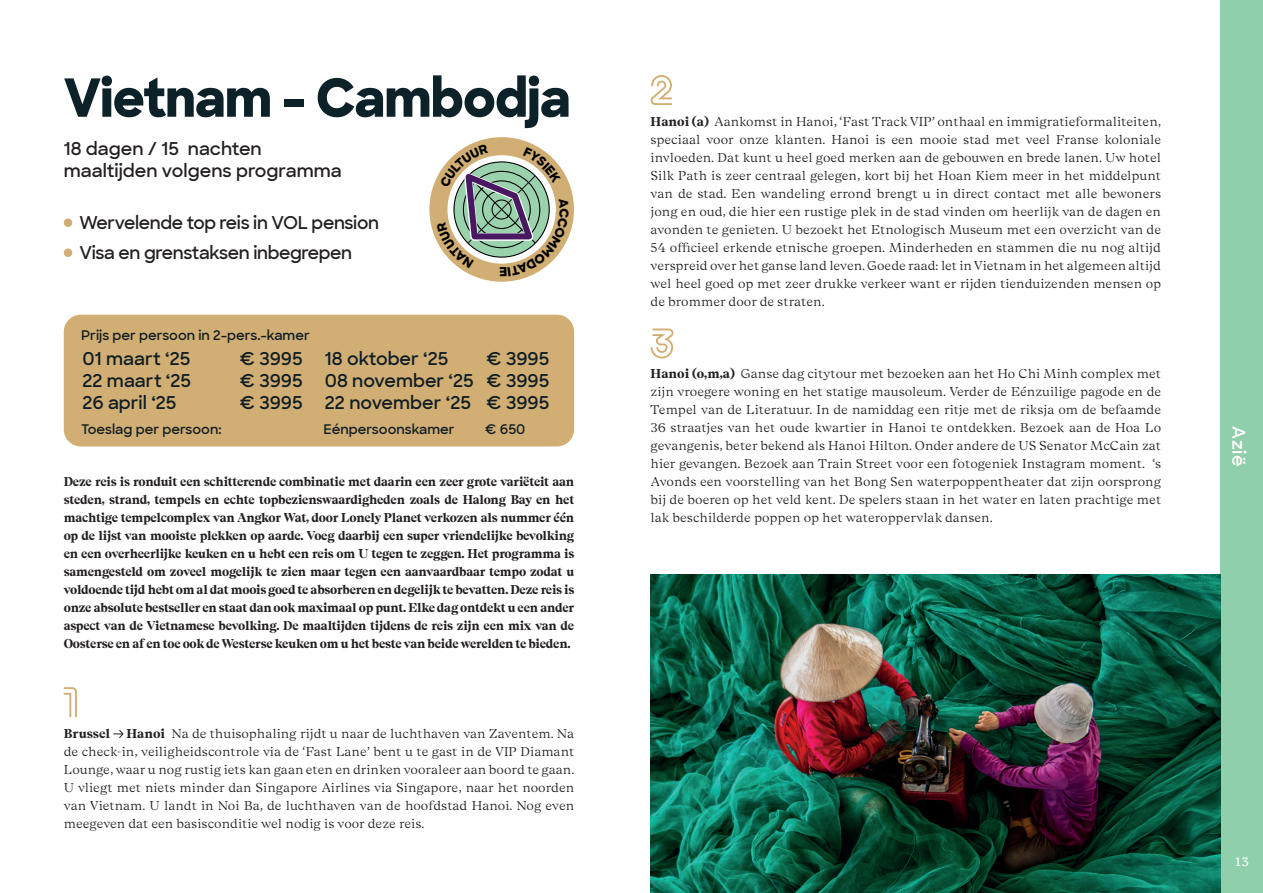
<style>
.page{position:relative;width:1263px;height:893px;background:#fff}
.page>*{position:absolute;margin:0;border:0;box-sizing:border-box;transform-origin:0 0}
.t1{font:800 52.5px "Sharp Sans";letter-spacing:-.02em;color:#0d2128}
.t2{font:600 18px "Sharp Sans";letter-spacing:-.005em;color:#0f1c24}
.t3{font:600 18px/30px "Sharp Sans";letter-spacing:-.02em;color:#231f20}
.t4{font:600 18px/21.6px "Sharp Sans";color:#231f20}
.t5{font:600 18px "Sharp Sans";color:#fff}
.t6{font:600 13.5px "Sharp Sans";color:#0f1c24}
.t7{font:300 12.75px/18px "Beirut Display";color:#231f20;text-align:justify}
.t8{font:700 12.75px/18px "Beirut Display";letter-spacing:-.02em;color:#231f20;text-align:justify;scale:.96 1}
.t9{font:700 12.75px "Beirut Display";color:#231f20}
.t10{font:12px "PT Serif Caption";color:#fff}
.s1{font-weight:700}
</style>
<div class="page">
<div style="left:1220px;top:0;width:43px;height:893px;background:#90cfab"></div>
<img style="left:651px;top:574px;width:569px;height:319px">
<div style="left:64px;top:315px;width:510px;height:131px;background:#d1ae73;border-radius:17px"></div>
<div style="left:64px;top:218px;width:8px;height:9px;background:#d1ae73;border-radius:50%"></div>
<div style="left:64px;top:248px;width:8px;height:9px;background:#d1ae73;border-radius:50%"></div>
<svg style="left:650px;top:75px;width:22px;height:30px"></svg>
<svg style="left:651px;top:329px;width:23px;height:30px"></svg>
<svg style="left:64px;top:687px;width:13px;height:30px"></svg>
<svg style="left:113px;top:729px;width:11px;height:9px"></svg>
<svg style="left:429px;top:137px;width:145px;height:145px"></svg>
<h1 class="t1" style="left:64px;top:58px;width:508px">Vietnam - Cambodja</h1>
<h2 class="t4" style="left:64px;top:137px;width:279px">18 dagen / 15 nachten maaltijden volgens programma</h2>
<h2 class="t3" style="left:79px;top:207px;width:301px">Wervelende top reis in VOL pension<br>Visa en grenstaksen inbegrepen</h2>
<p class="t6" style="left:81px;top:325px;width:230px">Prijs per persoon in 2-pers.-kamer</p>
<h2 class="t2" style="left:83px;top:346px;width:109px">01 maart ‘25</h2>
<h2 class="t2" style="left:240px;top:346px;width:210px">€ 3995 18 oktober ‘25</h2>
<h2 class="t2" style="left:486px;top:346px;width:64px">€ 3995</h2>
<h2 class="t2" style="left:83px;top:367px;width:110px">22 maart ‘25</h2>
<h2 class="t2" style="left:240px;top:367px;width:311px">€ 3995 08 november ‘25 € 3995</h2>
<h2 class="t2" style="left:83px;top:389px;width:95px">26 april ‘25</h2>
<h2 class="t2" style="left:240px;top:389px;width:311px">€ 3995 22 november ‘25 € 3995</h2>
<p class="t6" style="left:81px;top:420px;width:142px">Toeslag per persoon:</p>
<p class="t6" style="left:324px;top:420px;width:133px">Eénpersoonskamer</p>
<p class="t6" style="left:485px;top:420px;width:42px">€ 650</p>
<p class="t8" style="left:64px;top:472px;width:533px">Deze reis is ronduit een schitterende combinatie met daarin een zeer grote variëteit aan steden, strand, tempels en echte topbezienswaardigheden zoals de Halong Bay en het machtige tempelcomplex van Angkor Wat, door Lonely Planet verkozen als nummer één op de lijst van mooiste plekken op aarde. Voeg daarbij een super vriendelijke bevolking en een overheerlijke keuken en u hebt een reis om U tegen te zeggen. Het programma is samengesteld om zoveel mogelijk te zien maar tegen een aanvaardbaar tempo zodat u voldoende tijd hebt om al dat moois goed te absorberen en degelijk te bevatten. Deze reis is onze absolute bestseller en staat dan ook maximaal op punt. Elke dag ontdekt u een ander aspect van de Vietnamese bevolking. De maaltijden tijdens de reis zijn een mix van de Oosterse en af en toe ook de Westerse keuken om u het beste van beide werelden te bieden.</p>
<p class="t7" style="left:64px;top:724px;width:512px;text-indent:63px"><span class="s1">Hanoi</span> Na de thuisophaling rijdt u naar de luchthaven van Zaventem. Na de check-in, veiligheidscontrole via de ‘Fast Lane’ bent u te gast in de VIP Diamant Lounge, waar u nog rustig iets kan gaan eten en drinken vooraleer aan boord te gaan.<br>U vliegt met niets minder dan Singapore Airlines via Singapore, naar het noorden van Vietnam. U landt in Noi Ba, de luchthaven van de hoofdstad Hanoi. Nog even meegeven dat een basisconditie wel nodig is voor deze reis.</p>
<p class="t9" style="left:64px;top:724px;width:48px">Brussel</p>
<p class="t7" style="left:651px;top:112px;width:512px"><span class="s1">Hanoi (a)</span> Aankomst in Hanoi, ‘Fast Track VIP’ onthaal en immigratieformaliteiten, speciaal voor onze klanten. Hanoi is een mooie stad met veel Franse koloniale invloeden. Dat kunt u heel goed merken aan de gebouwen en brede lanen. Uw hotel Silk Path is zeer centraal gelegen, kort bij het Hoan Kiem meer in het middelpunt van de stad. Een wandeling errond brengt u in direct contact met alle bewoners jong en oud, die hier een rustige plek in de stad vinden om heerlijk van de dagen en avonden te genieten. U bezoekt het Etnologisch Museum met een overzicht van de 54 officieel erkende etnische groepen. Minderheden en stammen die nu nog altijd verspreid over het ganse land leven. Goede raad: let in Vietnam in het algemeen altijd wel heel goed op met zeer drukke verkeer want er rijden tienduizenden mensen op de brommer door de straten.</p>
<p class="t7" style="left:651px;top:364px;width:512px"><span class="s1">Hanoi (o,m,a)</span> Ganse dag citytour met bezoeken aan het Ho Chi Minh complex met zijn vroegere woning en het statige mausoleum. Verder de Eénzuilige pagode en de Tempel van de Literatuur. In de namiddag een ritje met de riksja om de befaamde 36 straatjes van het oude kwartier in Hanoi te ontdekken. Bezoek aan de Hoa Lo gevangenis, beter bekend als Hanoi Hilton. Onder andere de US Senator McCain zat hier gevangen. Bezoek aan Train Street voor een fotogeniek Instagram moment. ‘s Avonds een voorstelling van het Bong Sen waterpoppentheater dat zijn oorsprong bij de boeren op het veld kent. De spelers staan in het water en laten prachtige met lak beschilderde poppen op het wateroppervlak dansen.</p>
<h2 class="t5" style="left:1252px;top:426px;width:42px;rotate:90deg">Azië</h2>
<p class="t10" style="left:1234px;top:854px;width:16px">13</p>
</div>
